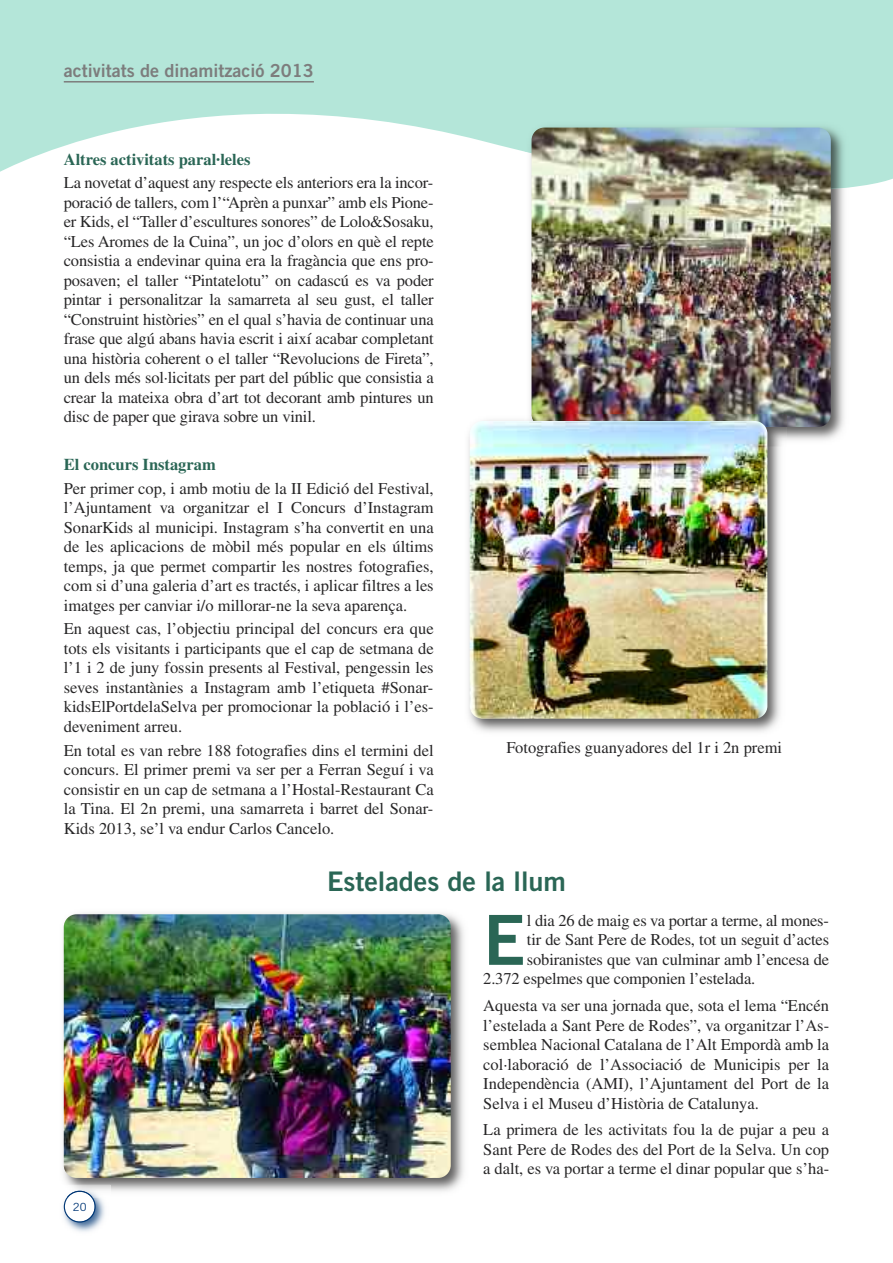
<style>
.page{position:relative;width:893px;height:1263px;background:#fff}
.page>*{position:absolute;margin:0;border:0;box-sizing:border-box;transform-origin:0 0}
.t1{font:69.15px "Trade Gothic Bold Two";color:#2a6655}
.t2{font:27px "Trade Gothic Bold Two";color:#2a6655}
.t3{font:18px "Trade Gothic Bold Two";color:#7d7d7d}
.t4{font:16.5px/19.5px "Times";color:#272627;text-align:justify}
.t5{font:700 16.5px "Times";color:#2a6655}
.t6{font:11.25px "Trade Gothic";color:#003776}
</style>
<div class="page">
<svg style="left:64px;top:1197px;width:32px;height:25px"></svg>
<svg style="left:0;top:0;width:893px;height:188px;fill:#b4e6d9"></svg>
<hr style="left:64px;top:81px;width:250px;height:2px;background:#7d7d7d">
<img style="left:530px;top:191px;width:314px;height:249px">
<img style="left:525px;top:121px;width:325px;height:70px">
<img style="left:531px;top:128px;width:300px;height:299px;border-radius:13px">
<img style="left:468px;top:414px;width:319px;height:318px">
<img style="left:531px;top:414px;width:256px;height:13px">
<img style="left:470px;top:421px;width:297px;height:298px;border-radius:13px">
<img style="left:63px;top:913px;width:401px;height:284px">
<img style="left:68px;top:1192px;width:23px;height:5px">
<img style="left:64px;top:914px;width:387px;height:264px;border-radius:13px">
<p class="t3" style="left:64px;top:64px;width:252px">activitats de dinamització 2013</p>
<p class="t5" style="left:64px;top:153px;width:188px">Altres activitats paral·leles</p>
<p class="t4" style="left:64px;top:175px;width:371px">La novetat d’aquest any respecte els anteriors era la incor&shy;poració de tallers, com l’“Aprèn a punxar” amb els Pione&shy;er Kids, el “Taller d’escultures sonores” de Lolo&amp;Sosaku, “Les Aromes de la Cuina”, un joc d’olors en què el repte consistia a endevinar quina era la fragància que ens pro&shy;posaven; el taller “Pintatelotu” on cadascú es va poder pintar i personalitzar la samarreta al seu gust, el taller “Construint històries” en el qual s’havia de continuar una frase que algú abans havia escrit i així acabar completant una història coherent o el taller “Revolucions de Fireta”, un dels més sol·licitats per part del públic que consistia a crear la mateixa obra d’art tot decorant amb pintures un disc de paper que girava sobre un vinil.</p>
<p class="t5" style="left:64px;top:459px;width:154px">El concurs Instagram</p>
<p class="t4" style="left:64px;top:480px;width:371px">Per primer cop, i amb motiu de la II Edició del Festival, l’Ajuntament va organitzar el I Concurs d’Instagram SonarKids al municipi. Instagram s’ha convertit en una de les aplicacions de mòbil més popular en els últims temps, ja que permet compartir les nostres fotografies, com si d’una galeria d’art es tractés, i aplicar filtres a les imatges per canviar i/o millorar-ne la seva aparença.</p>
<p class="t4" style="left:64px;top:621px;width:371px">En aquest cas, l’objectiu principal del concurs era que tots els visitants i participants que el cap de setmana de l’1 i 2 de juny fossin presents al Festival, pengessin les seves instantànies a Instagram amb l’etiqueta #Sonar&shy;kidsElPortdelaSelva per promocionar la població i l’es&shy;deveniment arreu.</p>
<p class="t4" style="left:64px;top:742px;width:371px">En total es van rebre 188 fotografies dins el termini del concurs. El primer premi va ser per a Ferran Seguí i va consistir en un cap de setmana a l’Hostal-Restaurant Ca la Tina. El 2n premi, una samarreta i barret del Sonar-Kids 2013, se’l va endur Carlos Cancelo.</p>
<p class="t4" style="left:506px;top:740px;width:277px">Fotografies guanyadores del 1r i 2n premi</p>
<h2 class="t2" style="left:327px;top:872px;width:240px">Estelades de la llum</h2>
<p class="t6" style="left:73px;top:1202px;width:15px">20</p>
<h1 class="t1" style="left:483px;top:915px;width:44px">E</h1>
<p class="t4" style="left:527px;top:912px;width:304px">l dia 26 de maig es va portar a terme, al mones-</p>
<p class="t4" style="left:527px;top:932px;width:304px">tir de Sant Pere de Rodes, tot un seguit d’actes</p>
<p class="t4" style="left:527px;top:951px;width:304px">sobiranistes que van culminar amb l’encesa de</p>
<p class="t4" style="left:483px;top:971px;width:274px">2.372 espelmes que componien l’estelada.</p>
<p class="t4" style="left:483px;top:997px;width:347px">Aquesta va ser una jornada que, sota el lema “Encén l’estelada a Sant Pere de Rodes”, va organitzar l’As&shy;semblea Nacional Catalana de l’Alt Empordà amb la col·laboració de l’Associació de Municipis per la Independència (AMI), l’Ajuntament del Port de la Selva i el Museu d’Història de Catalunya.</p>
<p class="t4" style="left:483px;top:1122px;width:347px">La primera de les activitats fou la de pujar a peu a Sant Pere de Rodes des del Port de la Selva. Un cop a dalt, es va portar a terme el dinar popular que s’ha-</p>
</div>
